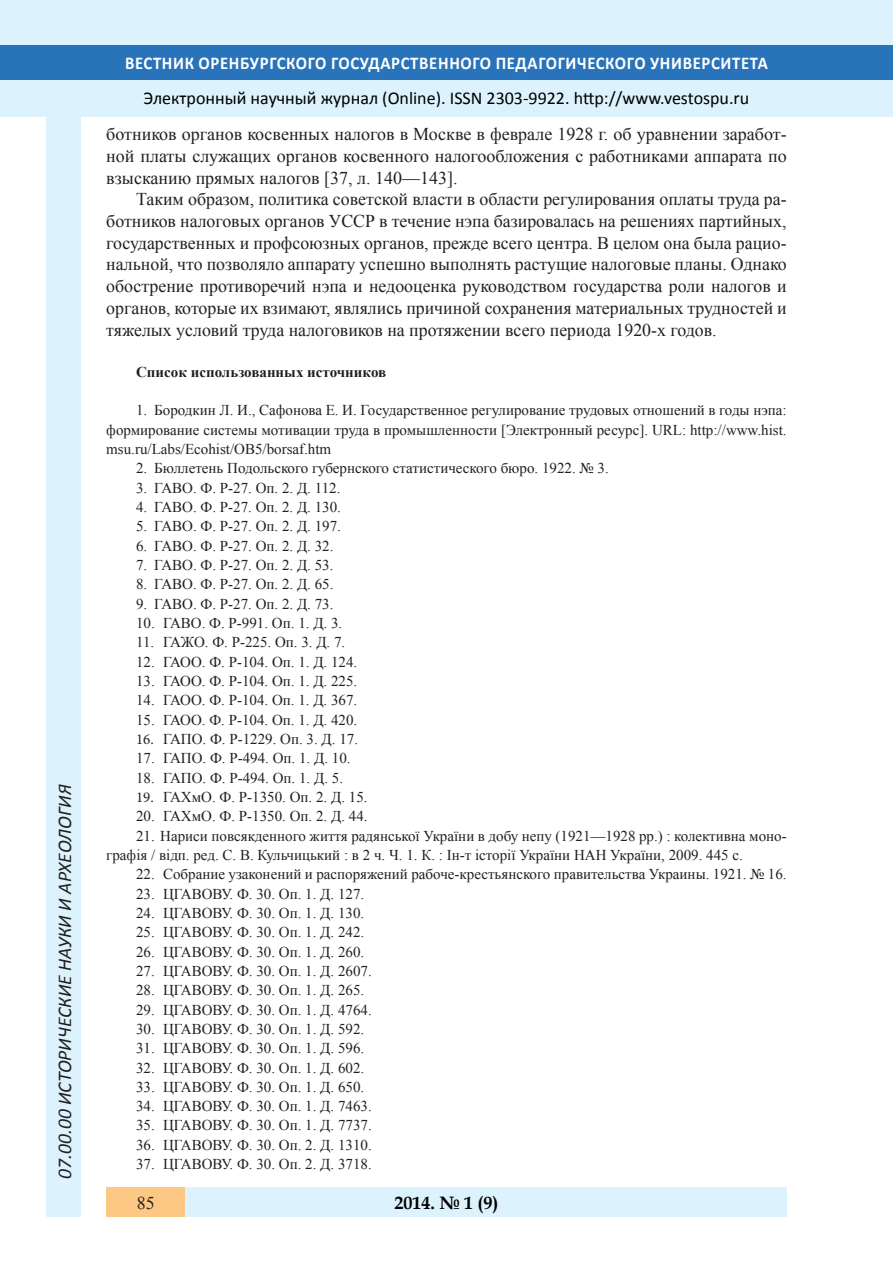
<style>
.page{position:relative;width:893px;height:1263px;background:#fff}
.page>*{position:absolute;margin:0;border:0;box-sizing:border-box;transform-origin:0 0}
.t1{font:italic 19.5px "Calibri";color:#231f20}
.Стиль2{font:18px/21.8px "Times New Roman";color:#231f20;text-align:justify}
.t2{font:18px "Calibri";color:#000}
.t3{font:700 18px "Calibri";letter-spacing:.04em;color:#fff;scale:.93 1}
.t4{font:700 18px "Book Antiqua";color:#000}
.t5{font:15px/19.4px "Times New Roman";color:#231f20;text-align:justify}
.литература{font:700 15px "Times New Roman";color:#231f20}
.s1{font-family:"Minion Pro"}
</style>
<div class="page">
<div style="left:0;top:0;width:893px;height:116px;background:#dcf2fc"></div>
<div style="left:0;top:45px;width:893px;height:34px;background:#2873ba"></div>
<div style="left:47px;top:116px;width:34px;height:1101px;background:#dcf2fc"></div>
<div style="left:106px;top:1188px;width:681px;height:29px;background:#dcf2fc"></div>
<div style="left:106px;top:1188px;width:79px;height:29px;background:#fdc784"></div>
<h1 class="t1" style="left:51px;top:1179px;width:395px;rotate:-90deg">07.00.00 ИСТОРИЧЕСКИЕ НАУКИ И АРХЕОЛОГИЯ</h1>
<p class="t3" style="left:125px;top:51px;width:693px">ВЕСТНИК ОРЕНБУРГСКОГО ГОСУДАРСТВЕННОГО ПЕДАГОГИЧЕСКОГО УНИВЕРСИТЕТА</p>
<p class="t2" style="left:144px;top:86px;width:607px">Электронный научный журнал (Online). ISSN 2303-9922. http://www.vestospu.ru</p>
<p class="Стиль2" style="left:106px;top:123px;width:682px">ботников органов косвенных налогов в Москве в феврале 1928 г. об уравнении заработ&shy;ной платы служащих органов косвенного налогообложения с работниками аппарата по взысканию прямых налогов [37, л. 140—143].</p>
<p class="Стиль2" style="left:106px;top:188px;width:682px;text-indent:30px">Таким образом, политика советской власти в области регулирования оплаты труда ра&shy;ботников налоговых органов УССР в течение нэпа базировалась на решениях партийных, государственных и профсоюзных органов, прежде всего центра. В целом она была рацио&shy;нальной, что позволяло аппарату успешно выполнять растущие налоговые планы. Однако обострение противоречий нэпа и недооценка руководством государства роли налогов и органов, которые их взимают, являлись причиной сохранения материальных трудностей и тяжелых условий труда налоговиков на протяжении всего периода 1920-х годов.</p>
<p class="литература" style="left:136px;top:361px;width:252px">Список использованных источников</p>
<p class="t5" style="left:106px;top:400px;width:682px;text-indent:30px">1. Бородкин Л. И., Сафонова Е. И. Государственное регулирование трудовых отношений в годы нэпа: формирование системы мотивации труда в промышленности [Электронный ресурс]. URL: http://www.hist. msu.ru/Labs/Ecohist/OB5/borsaf.htm</p>
<p class="t5" style="left:136px;top:458px;width:474px">2. Бюллетень Подольского губернского статистического бюро. 1922. № 3.</p>
<p class="t5" style="left:136px;top:478px;width:206px">3. ГАВО. Ф. Р-27. Оп. 2. Д. 112.</p>
<p class="t5" style="left:136px;top:497px;width:206px">4. ГАВО. Ф. Р-27. Оп. 2. Д. 130.</p>
<p class="t5" style="left:136px;top:516px;width:206px">5. ГАВО. Ф. Р-27. Оп. 2. Д. 197.</p>
<p class="t5" style="left:136px;top:536px;width:199px">6. ГАВО. Ф. Р-27. Оп. 2. Д. 32.</p>
<p class="t5" style="left:136px;top:555px;width:199px">7. ГАВО. Ф. Р-27. Оп. 2. Д. 53.</p>
<p class="t5" style="left:136px;top:574px;width:199px">8. ГАВО. Ф. Р-27. Оп. 2. Д. 65.</p>
<p class="t5" style="left:136px;top:594px;width:199px">9. ГАВО. Ф. Р-27. Оп. 2. Д. 73.</p>
<p class="t5" style="left:136px;top:613px;width:208px">10. ГАВО. Ф. Р-991. Оп. 1. Д. 3.</p>
<p class="t5" style="left:136px;top:632px;width:211px">11. ГАЖО. Ф. Р-225. Оп. 3. Д. 7.</p>
<p class="t5" style="left:136px;top:652px;width:223px">12. ГАОО. Ф. Р-104. Оп. 1. Д. 124.</p>
<p class="t5" style="left:136px;top:671px;width:223px">13. ГАОО. Ф. Р-104. Оп. 1. Д. 225.</p>
<p class="t5" style="left:136px;top:690px;width:223px">14. ГАОО. Ф. Р-104. Оп. 1. Д. 367.</p>
<p class="t5" style="left:136px;top:710px;width:223px">15. ГАОО. Ф. Р-104. Оп. 1. Д. 420.</p>
<p class="t5" style="left:136px;top:729px;width:224px"><span class="s1">16.</span> ГАПО. Ф. Р-1229. Оп. 3. Д. 17.</p>
<p class="t5" style="left:136px;top:748px;width:216px">17. ГАПО. Ф. Р-494. Оп. 1. Д. 10.</p>
<p class="t5" style="left:136px;top:768px;width:209px">18. ГАПО. Ф. Р-494. Оп. 1. Д. 5.</p>
<p class="t5" style="left:136px;top:787px;width:233px"><span class="s1">19.</span> ГАХмО. Ф. Р-1350. Оп. 2. Д. 15.</p>
<p class="t5" style="left:136px;top:806px;width:233px">20. ГАХмО. Ф. Р-1350. Оп. 2. Д. 44.</p>
<p class="t5" style="left:106px;top:826px;width:682px;text-indent:30px">21. Нариси повсякденного життя радянської України в добу непу (1921—1928 рр.) : колективна моно&shy;графія / відп. ред. С. В. Кульчицький : в 2 ч. Ч. 1. К. : Ін-т історії України НАН України, 2009. 445 с.</p>
<p class="t5" style="left:136px;top:864px;width:652px">22. Собрание узаконений и распоряжений рабоче-крестьянского правительства Украины. 1921. № 16.</p>
<p class="t5" style="left:136px;top:884px;width:230px">23. ЦГАВОВУ. Ф. 30. Оп. 1. Д. 127.</p>
<p class="t5" style="left:136px;top:903px;width:230px">24. ЦГАВОВУ. Ф. 30. Оп. 1. Д. 130.</p>
<p class="t5" style="left:136px;top:922px;width:230px">25. ЦГАВОВУ. Ф. 30. Оп. 1. Д. 242.</p>
<p class="t5" style="left:136px;top:941px;width:230px">26. ЦГАВОВУ. Ф. 30. Оп. 1. Д. 260.</p>
<p class="t5" style="left:136px;top:961px;width:237px">27. ЦГАВОВУ. Ф. 30. Оп. 1. Д. 2607.</p>
<p class="t5" style="left:136px;top:980px;width:230px">28. ЦГАВОВУ. Ф. 30. Оп. 1. Д. 265.</p>
<p class="t5" style="left:136px;top:999px;width:237px">29. ЦГАВОВУ. Ф. 30. Оп. 1. Д. 4764.</p>
<p class="t5" style="left:136px;top:1019px;width:230px">30. ЦГАВОВУ. Ф. 30. Оп. 1. Д. 592.</p>
<p class="t5" style="left:136px;top:1038px;width:230px">31. ЦГАВОВУ. Ф. 30. Оп. 1. Д. 596.</p>
<p class="t5" style="left:136px;top:1057px;width:230px">32. ЦГАВОВУ. Ф. 30. Оп. 1. Д. 602.</p>
<p class="t5" style="left:136px;top:1077px;width:230px">33. ЦГАВОВУ. Ф. 30. Оп. 1. Д. 650.</p>
<p class="t5" style="left:136px;top:1096px;width:237px">34. ЦГАВОВУ. Ф. 30. Оп. 1. Д. 7463.</p>
<p class="t5" style="left:136px;top:1115px;width:237px">35. ЦГАВОВУ. Ф. 30. Оп. 1. Д. 7737.</p>
<p class="t5" style="left:136px;top:1135px;width:237px">36. ЦГАВОВУ. Ф. 30. Оп. 2. Д. 1310.</p>
<p class="t5" style="left:136px;top:1154px;width:237px">37. ЦГАВОВУ. Ф. 30. Оп. 2. Д. 3718.</p>
<p class="Стиль2" style="left:137px;top:1191px;width:19px">85</p>
<p class="t4" style="left:394px;top:1190px;width:106px">2014. № 1 (9)</p>
</div>
